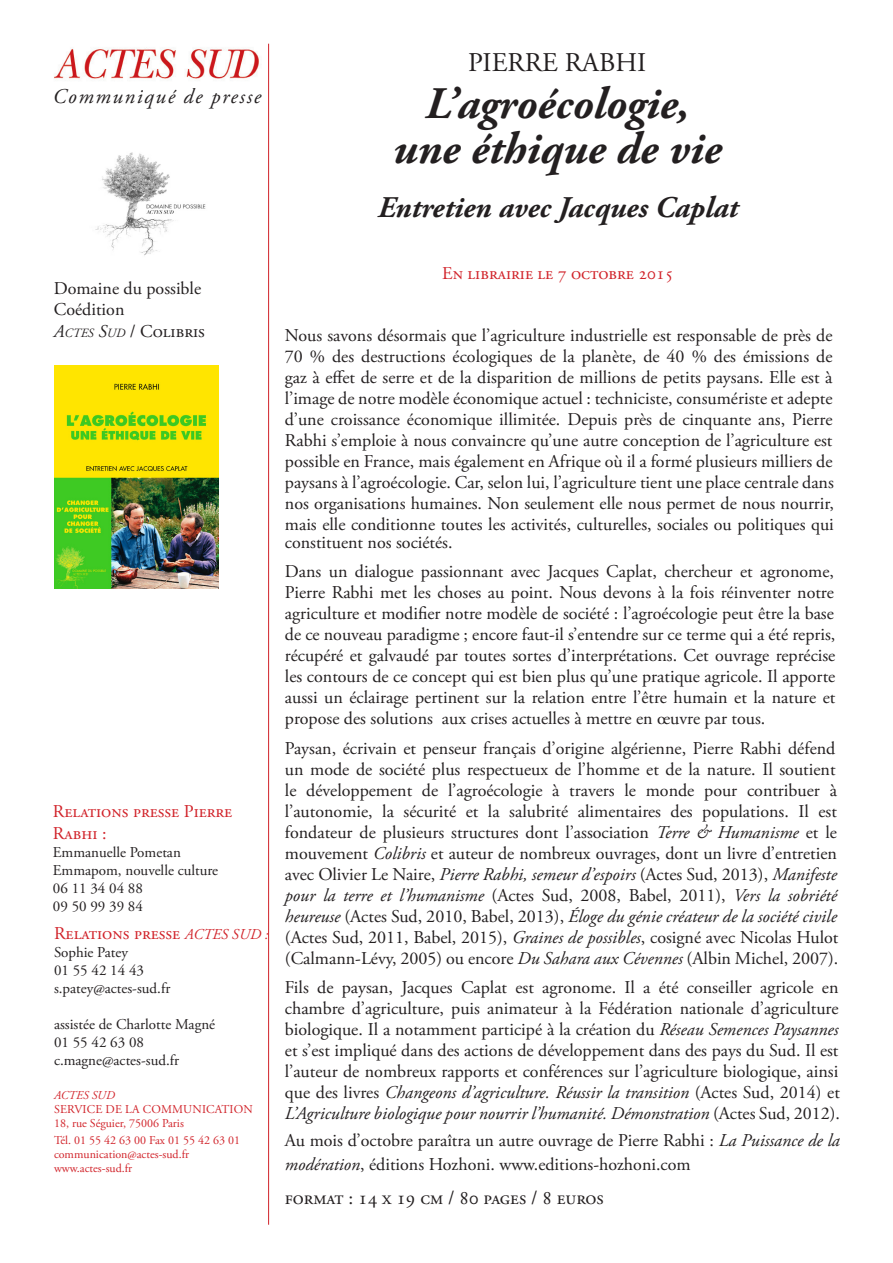
<style>
.page{position:relative;width:893px;height:1263px;background:#fff}
.page>*{position:absolute;margin:0;border:0;box-sizing:border-box;transform-origin:0 0}
.t1{font:italic 700 45px "Adobe Garamond Pro";color:#231f20}
.t2{font:italic 700 30px "Adobe Garamond Pro";color:#231f20}
.t3{font:27px "Adobe Garamond Pro";color:#231f20}
.t4{font:italic 21px "Adobe Garamond Pro";letter-spacing:.08em;color:#231f20}
.t5{font:19.5px "Adobe Garamond Pro";color:#231f20}
.t6{font:18px/21px "Adobe Garamond Pro";color:#231f20;text-align:justify}
.t7{font:18px/21.6px "Adobe Garamond Pro";color:#d1232a}
.t8{font:15px "Adobe Garamond Pro";color:#231f20}
.t9{font:italic 12.6px "Adobe Garamond Pro";color:#231f20}
.t10{font:12px "Adobe Garamond Pro";color:#d1232a}
.t11{font:italic 12px "Adobe Garamond Pro";color:#d1232a}
.s1{font-size:18px}
.s2{font-style:italic}
.s3{font-style:italic;font-size:12.6px}
.s4{font-style:italic;font-size:15px}
</style>
<div class="page">
<hr style="left:268px;top:44px;width:1px;height:1181px;background:#d1232a">
<img style="left:95px;top:152px;width:111px;height:104px">
<img style="left:54px;top:47px;width:205px;height:32px">
<img style="left:54px;top:366px;width:164px;height:223px">
<p class="t4" style="left:53px;top:83px;width:210px">Communiqué de presse</p>
<p class="t3" style="left:468px;top:46px;width:180px">PIERRE RABHI</p>
<p class="t1" style="left:425px;top:78px;width:266px">L’agroécologie,</p>
<p class="t1" style="left:393px;top:123px;width:330px">une éthique de vie</p>
<p class="t2" style="left:378px;top:190px;width:362px">Entretien avec Jacques Caplat</p>
<p class="t6" style="left:54px;top:278px;width:149px;line-height:21.6px">Domaine du possible<br>Coédition</p>
<p class="t9" style="left:54px;top:325px;width:19px"><span class="s1">A</span>CTES</p>
<p class="t6" style="left:98px;top:321px;width:108px"><span class="s2">S</span><span class="s3">UD</span> / Colibris</p>
<p class="t7" style="left:53px;top:801px;width:181px">Relations presse Pierre<br>Rabhi :</p>
<p class="t8" style="left:53px;top:843px;width:129px">Emmanuelle Pometan</p>
<p class="t8" style="left:53px;top:861px;width:167px">Emmapom, nouvelle culture</p>
<p class="t8" style="left:53px;top:879px;width:92px">06 11 34 04 88</p>
<p class="t8" style="left:53px;top:897px;width:92px">09 50 99 39 84</p>
<p class="t7" style="left:54px;top:923px;width:216px">Relations presse <span class="s4">ACTES SUD :</span></p>
<p class="t8" style="left:54px;top:943px;width:76px">Sophie Patey</p>
<p class="t8" style="left:54px;top:961px;width:91px">01 55 42 14 43</p>
<p class="t8" style="left:54px;top:979px;width:118px">s.patey@actes-sud.fr</p>
<p class="t8" style="left:54px;top:1015px;width:163px">assistée de Charlotte Magné</p>
<p class="t8" style="left:54px;top:1033px;width:91px">01 55 42 63 08</p>
<p class="t8" style="left:54px;top:1051px;width:127px">c.magne@actes-sud.fr</p>
<p class="t11" style="left:54px;top:1087px;width:62px">ACTES SUD</p>
<p class="t10" style="left:54px;top:1102px;width:200px">SERVICE DE LA COMMUNICATION</p>
<p class="t10" style="left:54px;top:1116px;width:131px">18, rue Séguier, 75006 Paris</p>
<p class="t10" style="left:54px;top:1132px;width:188px">Tél. 01 55 42 63 00 Fax 01 55 42 63 01</p>
<p class="t10" style="left:54px;top:1147px;width:137px">communication@actes-sud.fr</p>
<p class="t10" style="left:54px;top:1161px;width:80px">www.actes-sud.fr</p>
<p class="t7" style="left:442px;top:263px;width:233px">En librairie le 7 octobre 2015</p>
<p class="t6" style="left:285px;top:325px;width:551px">Nous savons désormais que l’agriculture industrielle est responsable de près de 70 % des destructions écologiques de la planète, de 40 % des émissions de gaz à effet de serre et de la disparition de millions de petits paysans. Elle est à l’image de notre modèle économique actuel : techniciste, consumériste et adepte d’une croissance économique illimitée. Depuis près de cinquante ans, Pierre Rabhi s’emploie à nous convaincre qu’une autre conception de l’agriculture est possible en France, mais également en Afrique où il a formé plusieurs milliers de paysans à l’agroécologie. Car, selon lui, l’agriculture tient une place centrale dans nos organisations humaines. Non seulement elle nous permet de nous nourrir, mais elle conditionne toutes les activités, culturelles, sociales ou politiques qui</p>
<p class="t6" style="left:285px;top:532px;width:169px">constituent nos sociétés.</p>
<p class="t6" style="left:285px;top:561px;width:552px">Dans un dialogue passionnant avec Jacques Caplat, chercheur et agronome, Pierre Rabhi met les choses au point. Nous devons à la fois réinventer notre agriculture et modifier notre modèle de société : l’agroécologie peut être la base de ce nouveau paradigme ; encore faut-il s’entendre sur ce terme qui a été repris, récupéré et galvaudé par toutes sortes d’interprétations. Cet ouvrage reprécise les contours de ce concept qui est bien plus qu’une pratique agricole. Il apporte aussi un éclairage pertinent sur la relation entre l’être humain et la nature et propose des solutions aux crises actuelles à mettre en œuvre par tous.</p>
<p class="t6" style="left:285px;top:738px;width:555px;text-align:left">Paysan, écrivain et penseur français d’origine algérienne, Pierre Rabhi défend un mode de société plus respectueux de l’homme et de la nature. Il soutient le développement de l’agroécologie à travers le monde pour contribuer à l’autonomie, la sécurité et la salubrité alimentaires des populations. Il est fondateur de plusieurs structures dont l’association <span class="s2">Terre &amp; Humanisme</span> et le mouvement <span class="s2">Colibris</span> et auteur de nombreux ouvrages, dont un livre d’entretien avec Olivier Le Naire, <span class="s2">Pierre Rabhi, semeur d’espoirs</span> (Actes Sud, 2013), <span class="s2">Manifeste pour la terre et l’humanisme</span> (Actes Sud, 2008, Babel, 2011), <span class="s2">Vers la sobriété heureuse</span> (Actes Sud, 2010, Babel, 2013), <span class="s2">Éloge du génie créateur de la société civile </span>(Actes Sud, 2011, Babel, 2015), <span class="s2">Graines de possibles</span>, cosigné avec Nicolas Hulot (Calmann-Lévy, 2005) ou encore <span class="s2">Du Sahara aux Cévennes</span> (Albin Michel, 2007).</p>
<p class="t6" style="left:285px;top:977px;width:557px">Fils de paysan, Jacques Caplat est agronome. Il a été conseiller agricole en chambre d’agriculture, puis animateur à la Fédération nationale d’agriculture biologique. Il a notamment participé à la création du <span class="s2">Réseau Semences Paysannes </span>et s’est impliqué dans des actions de développement dans des pays du Sud. Il est l’auteur de nombreux rapports et conférences sur l’agriculture biologique, ainsi que des livres <span class="s2">Changeons d’agriculture. Réussir la transition</span> (Actes Sud, 2014) et <span class="s2">L’Agriculture biologique pour nourrir l’humanité. Démonstration</span> (Actes Sud, 2012).</p>
<p class="t6" style="left:285px;top:1128px;width:556px;line-height:24px">Au mois d’octobre paraîtra un autre ouvrage de Pierre Rabhi : <span class="s2">La Puissance de la modération</span>, éditions Hozhoni. www.editions-hozhoni.com</p>
<p class="t5" style="left:285px;top:1186px;width:320px">format : 14 x 19 cm / 80 pages / 8 euros</p>
</div>
